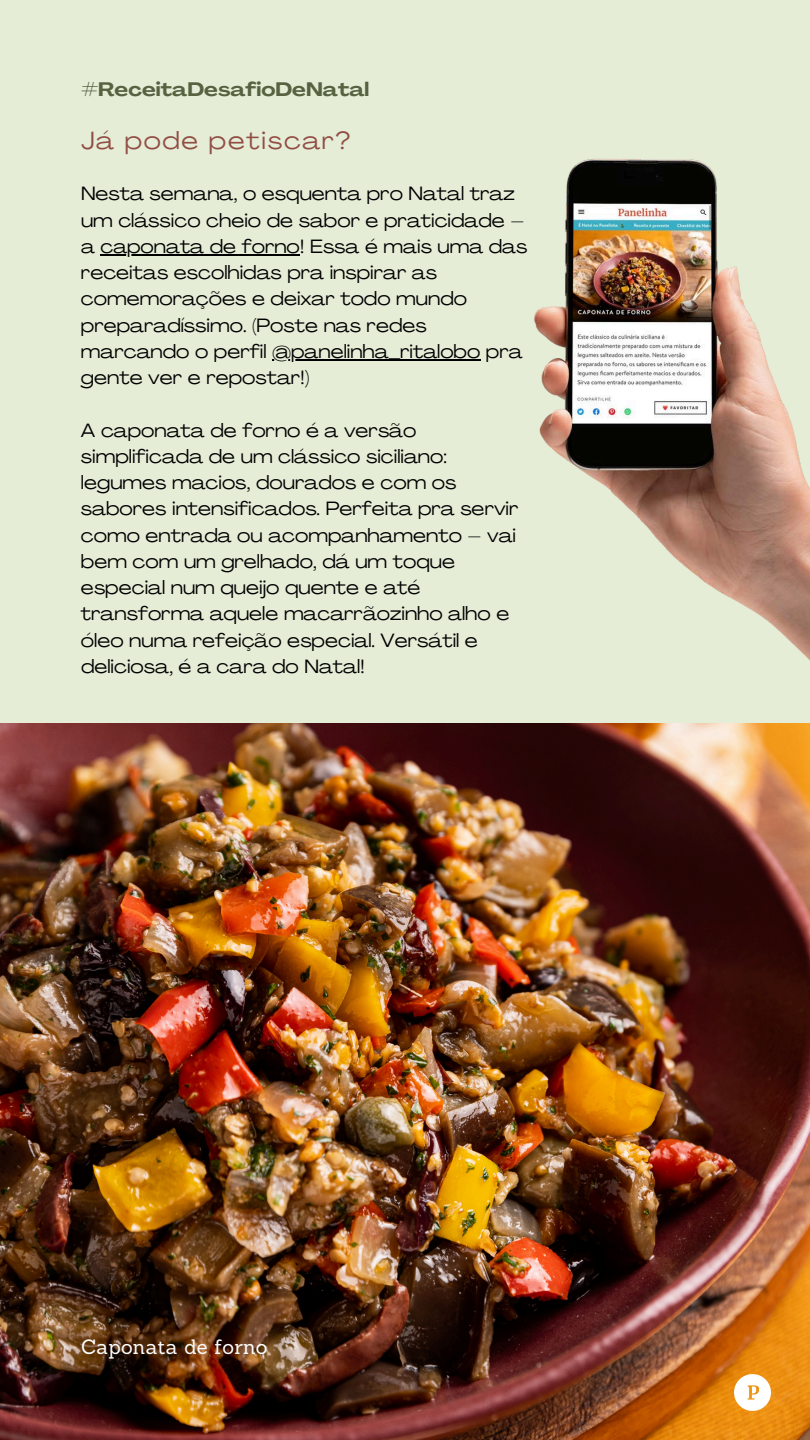
<style>
.page{position:relative;width:810px;height:1440px;background:#e5edd7}
.page>*{position:absolute;margin:0;border:0;box-sizing:border-box;transform-origin:0 0}
.t1{font:expanded 24.5px "Agrandir";letter-spacing:.07em;color:#914d44}
.t2{font:20.2px "Sanchez";letter-spacing:.01em;color:#fff}
.t3{font:700 expanded 19.2px "Agrandir";color:#576241}
.t4{font:expanded 19px/26.2px "Agrandir";color:#000}
</style>
<div class="page">
<img style="left:534px;top:159px;width:276px;height:502px">
<img style="left:0;top:723px;width:810px;height:717px">
<img style="left:735px;top:1374px;width:36px;height:36px">
<hr style="left:100px;top:254px;width:200px;height:2px;background:#000">
<hr style="left:272px;top:359px;width:208px;height:2px;background:#000">
<p class="t3" style="left:81px;top:82px;width:290px">#ReceitaDesafioDeNatal</p>
<p class="t1" style="left:81px;top:131px;width:271px">Já pode petiscar?</p>
<p class="t4" style="left:81px;top:182px;width:448px">Nesta semana, o esquenta pro Natal traz um clássico cheio de sabor e praticidade – a caponata de forno! Essa é mais uma das</p>
<p class="t4" style="left:81px;top:261px;width:443px">receitas escolhidas pra inspirar as comemorações e deixar todo mundo preparadíssimo. (Poste nas redes marcando o perfil @panelinha_ritalobo pra</p>
<p class="t4" style="left:81px;top:366px;width:230px">gente ver e repostar!)</p>
<p class="t4" style="left:81px;top:419px;width:439px">A caponata de forno é a versão simplificada de um clássico siciliano: legumes macios, dourados e com os sabores intensificados. Perfeita pra servir como entrada ou acompanhamento – vai bem com um grelhado, dá um toque especial num queijo quente e até transforma aquele macarrãozinho alho e óleo numa refeição especial. Versátil e</p>
<p class="t4" style="left:81px;top:655px;width:286px">deliciosa, é a cara do Natal!</p>
<p class="t2" style="left:81px;top:1334px;width:188px">Caponata de forno</p>
</div>
